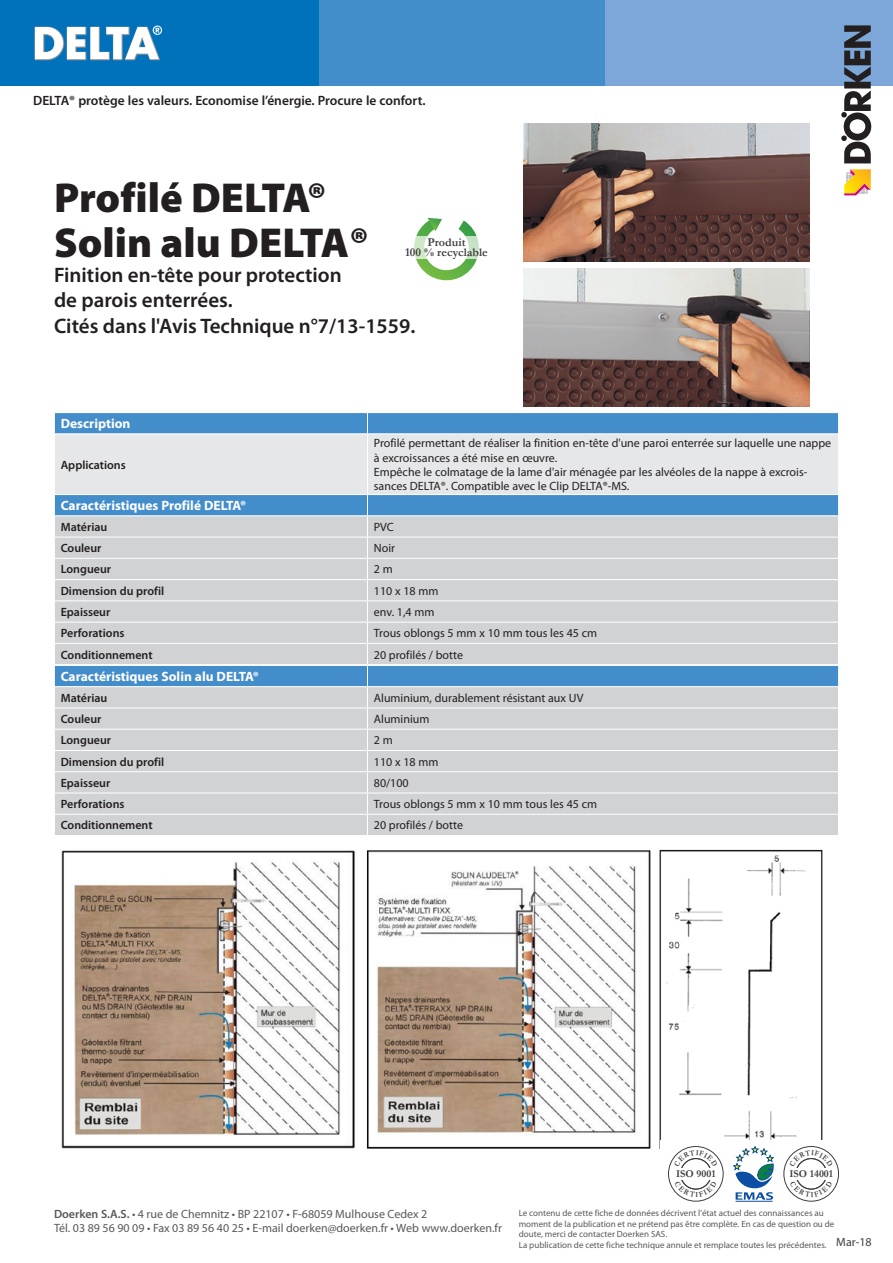
<style>
.page{position:relative;width:893px;height:1263px;background:#fff}
.page>*{position:absolute;margin:0;border:0;box-sizing:border-box;transform-origin:0 0}
.t1{font:900 42px/45px "Myriad Pro Doerken";color:#231f20}
.t2{font:600 21px/25.2px "Myriad Pro Doerken";color:#231f20}
.t3{font:700 13.5px "Myriad Pro Doerken";color:#fff}
.t4{font:600 13.5px "Myriad Pro Doerken";color:#231f20}
.t5{font:12px/14.4px "Myriad Pro Doerken";color:#231f20}
.t6{font:600 12px "Myriad Pro Doerken";color:#231f20}
.t7{font:12px/14.4px "Myriad Pro Doerken";color:#57585a}
.t8{font:700 12px/10.1px "Garamond";color:#3e3e3f;text-align:center}
.t9{font:700 10.5px "Garamond";color:#3e3e3f}
.t10{font:9px/10.8px "Myriad Pro Doerken";color:#57585a}
.s1{font-family:"Myriad Pro"}
.s2{font-weight:600}
</style>
<div class="page">
<img style="left:61px;top:850px;width:295px;height:298px">
<svg style="left:415px;top:217px;width:62px;height:64px"></svg>
<svg style="left:414px;top:236px;width:65px;height:22px"></svg>
<div style="left:319px;top:0;width:287px;height:85px;background:#448dcb"></div>
<div style="left:606px;top:0;width:287px;height:85px;background:#7ca7d8"></div>
<div style="left:0;top:0;width:319px;height:85px;background:#0072bc"></div>
<svg style="left:35px;top:26px;width:127px;height:34px"></svg>
<svg style="left:841px;top:25px;width:30px;height:138px"></svg>
<svg style="left:844px;top:169px;width:27px;height:26px"></svg>
<div style="left:55px;top:413px;width:783px;height:20px;background:#448dcb"></div>
<div style="left:55px;top:434px;width:783px;height:60px;background:#e6e7e9"></div>
<svg style="left:54px;top:413px;width:1px;height:20px"></svg>
<svg style="left:367px;top:413px;width:1px;height:20px"></svg>
<svg style="left:838px;top:413px;width:1px;height:20px"></svg>
<hr style="left:367px;top:434px;width:1px;height:60px;background:#fff">
<svg style="left:54px;top:495px;width:785px;height:340px;background:#c2ccd5"></svg>
<hr style="left:367px;top:729px;width:472px;height:1px;background:#fff">
<img style="left:524px;top:123px;width:285px;height:139px">
<img style="left:524px;top:269px;width:285px;height:138px">
<img style="left:366px;top:850px;width:285px;height:298px">
<img style="left:659px;top:849px;width:163px;height:299px">
<div style="left:661px;top:1140px;width:232px;height:67px;background:#fff"></div>
<svg style="left:733px;top:1146px;width:41px;height:54px"></svg>
<hr style="left:736px;top:1201px;width:37px;height:1px;background:#0a4fa2">
<div style="left:668px;top:1146px;width:56px;height:55px;border:1px solid #3e3e3f;border-radius:50%"></div>
<div style="left:680px;top:1158px;width:31px;height:31px;border:1px solid #3e3e3f;border-radius:50%"></div>
<div style="left:672px;top:1168px;width:47px;height:11px;background:#fff"></div>
<div style="left:783px;top:1146px;width:56px;height:55px;border:1px solid #3e3e3f;border-radius:50%"></div>
<div style="left:795px;top:1158px;width:32px;height:31px;border:1px solid #3e3e3f;border-radius:50%"></div>
<div style="left:788px;top:1168px;width:47px;height:11px;background:#fff"></div>
<svg style="left:674px;top:1150px;width:44px;height:16px"></svg>
<svg style="left:675px;top:1180px;width:42px;height:17px"></svg>
<svg style="left:789px;top:1150px;width:44px;height:16px"></svg>
<svg style="left:790px;top:1180px;width:42px;height:17px"></svg>
<p class="t4" style="left:33px;top:92px;width:394px">DELTA® protège les valeurs. Economise l’énergie. Procure le confort.</p>
<h1 class="t1" style="left:54px;top:174px;width:317px">Profilé DELTA®<br>Solin alu DELTA®</h1>
<h2 class="t2" style="left:54px;top:262px;width:363px">Finition en-tête pour protection<br>de parois enterrées.<br>Cités dans l'Avis Technique n°7/13-1559.</h2>
<p class="t8" style="left:405px;top:237px;width:84px">Produit<br>100 % recyclable</p>
<p class="t3" style="left:61px;top:415px;width:71px">Description</p>
<p class="t6" style="left:61px;top:457px;width:67px">Applications</p>
<p class="t5" style="left:374px;top:436px;width:459px">Profilé permettant de réaliser la finition en-tête d'une paroi enterrée sur laquelle une nappe à excroissances a été mise en <span class="s1">œ</span>uvre.<br>Empêche le colmatage de la lame d'air ménagée par les alvéoles de la nappe à excrois&shy;sances DELTA®. Compatible avec le Clip DELTA®-MS.</p>
<p class="t3" style="left:61px;top:497px;width:187px">Caractéristiques Profilé DELTA®</p>
<p class="t6" style="left:61px;top:519px;width:48px">Matériau</p>
<p class="t5" style="left:374px;top:519px;width:22px">PVC</p>
<p class="t6" style="left:61px;top:540px;width:42px">Couleur</p>
<p class="t5" style="left:374px;top:541px;width:23px">Noir</p>
<p class="t6" style="left:61px;top:562px;width:52px">Longueur</p>
<p class="t5" style="left:374px;top:562px;width:20px">2 m</p>
<p class="t6" style="left:61px;top:583px;width:105px">Dimension du profil</p>
<p class="t5" style="left:374px;top:583px;width:66px">110 x 18 mm</p>
<p class="t6" style="left:61px;top:604px;width:51px">Epaisseur</p>
<p class="t5" style="left:374px;top:605px;width:62px">env. 1,4 mm</p>
<p class="t6" style="left:61px;top:626px;width:65px">Perforations</p>
<p class="t5" style="left:374px;top:626px;width:225px">Trous oblongs 5 mm x 10 mm tous les 45 cm</p>
<p class="t6" style="left:61px;top:647px;width:93px">Conditionnement</p>
<p class="t5" style="left:374px;top:647px;width:91px">20 profilés / botte</p>
<p class="t3" style="left:61px;top:668px;width:200px">Caractéristiques Solin alu DELTA®</p>
<p class="t6" style="left:61px;top:690px;width:48px">Matériau</p>
<p class="t5" style="left:374px;top:690px;width:211px">Aluminium, durablement résistant aux UV</p>
<p class="t6" style="left:61px;top:711px;width:42px">Couleur</p>
<p class="t5" style="left:374px;top:712px;width:57px">Aluminium</p>
<p class="t6" style="left:61px;top:733px;width:52px">Longueur</p>
<p class="t5" style="left:374px;top:733px;width:20px">2 m</p>
<p class="t6" style="left:61px;top:754px;width:105px">Dimension du profil</p>
<p class="t5" style="left:374px;top:754px;width:66px">110 x 18 mm</p>
<p class="t6" style="left:61px;top:775px;width:51px">Epaisseur</p>
<p class="t5" style="left:374px;top:775px;width:36px">80/100</p>
<p class="t6" style="left:61px;top:796px;width:65px">Perforations</p>
<p class="t5" style="left:374px;top:797px;width:225px">Trous oblongs 5 mm x 10 mm tous les 45 cm</p>
<p class="t6" style="left:61px;top:818px;width:93px">Conditionnement</p>
<p class="t5" style="left:374px;top:818px;width:91px">20 profilés / botte</p>
<p class="t9" style="left:676px;top:1167px;width:41px">ISO 9001</p>
<p class="t9" style="left:789px;top:1167px;width:45px">ISO 14001</p>
<p class="t7" style="left:54px;top:1206px;width:449px"><span class="s2">Doerken S.A.S.</span> <span class="s1">•</span> 4 rue de Chemnitz • BP 22107 <span class="s1">•</span> F-68059 Mulhouse Cedex 2<br>Tél. 03 89 56 90 09 <span class="s1">•</span> Fax 03 89 56 40 25 <span class="s1">•</span> E-mail doerken@doerken.fr <span class="s1">• W</span>eb www.doerken.fr</p>
<p class="t10" style="left:519px;top:1207px;width:354px">Le contenu de cette fiche de données décrivent l'état actuel des connaissances au<br>moment de la publication et ne prétend pas être complète. En cas de question ou de<br>doute, merci de contacter Doerken SAS.<br>La publication de cette fiche technique annule et remplace toutes les précédentes. <sup>Mar-18</sup></p>
</div>
